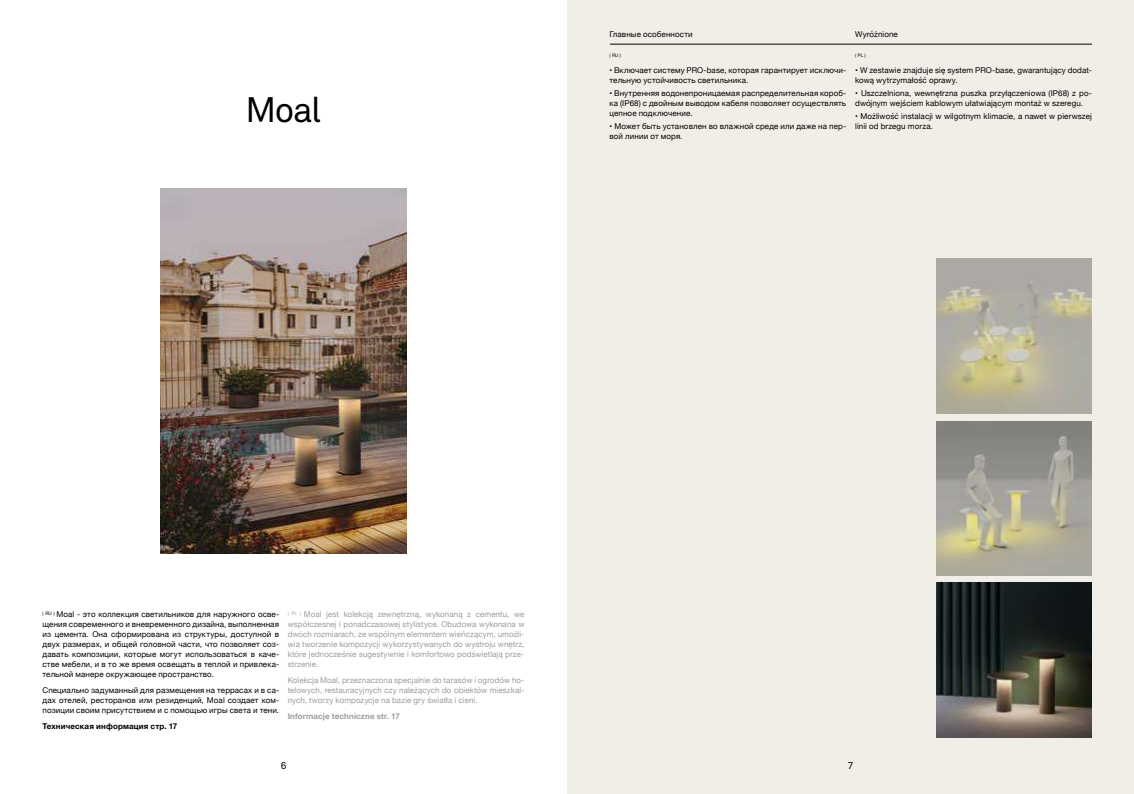
<style>
.page{position:relative;width:1134px;height:794px;background:#fff}
.page>*{position:absolute;margin:0;border:0;box-sizing:border-box;transform-origin:0 0}
.t1{font:35px "Akkurat";color:#000}
.t2{font:10px "Akkurat";color:#000}
.t3{font:8px/10px "Helvetica Neue";letter-spacing:.01em;color:#000}
.t4{font:8px/10px "Helvetica Neue";letter-spacing:.01em;color:#9d9d9c;text-align:justify}
.t5{font:700 8px "Helvetica Neue";letter-spacing:.02em;color:#000}
.t6{font:700 8px "Helvetica Neue";letter-spacing:.015em;color:#9d9d9c}
.t7{font:4.7px "Helvetica Neue";color:#000}
</style>
<div class="page">
<div style="left:567px;top:0;width:567px;height:794px;background:#f1eee8"></div>
<img style="left:160px;top:188px;width:247px;height:365px">
<img style="left:936px;top:582px;width:155px;height:155px">
<img style="left:936px;top:421px;width:155px;height:154px">
<img style="left:936px;top:258px;width:155px;height:155px">
<hr style="left:610px;top:44px;width:482px;height:1px;background:#000">
<h1 class="t1" style="left:246px;top:89px;width:77px">Moal</h1>
<p class="t3" style="left:609px;top:30px;width:85px">Главные особенности</p>
<p class="t3" style="left:855px;top:30px;width:44px">Wyróżnione</p>
<p class="t7" style="left:609px;top:52px;width:13px">( RU )</p>
<p class="t3" style="left:609px;top:66px;width:238px">• Включает систему PRO-base, которая гарантирует исключи&shy;тельную устойчивость светильника.</p>
<p class="t3" style="left:609px;top:88px;width:238px;text-align:justify">• Внутренняя водонепроницаемая распределительная короб&shy;ка (IP68) с двойным выводом кабеля позволяет осуществлять цепное подключение.</p>
<p class="t3" style="left:609px;top:121px;width:238px">• Может быть установлен во влажной среде или даже на пер&shy;вой линии от моря.</p>
<p class="t7" style="left:855px;top:52px;width:12px">( PL )</p>
<p class="t3" style="left:855px;top:66px;width:238px">• W zestawie znajduje się system PRO-base, gwarantujący dodat&shy;kową wytrzymałość oprawy.</p>
<p class="t3" style="left:855px;top:88px;width:238px">• Uszczelniona, wewnętrzna puszka przyłączeniowa (IP68) z po&shy;dwójnym wejściem kablowym ułatwiającym montaż w szeregu.</p>
<p class="t3" style="left:855px;top:111px;width:238px">• Możliwość instalacji w wilgotnym klimacie, a nawet w pierwszej linii od brzegu morza.</p>
<p class="t3" style="left:43px;top:610px;width:238px;text-align:justify"><sup>(</sup> <sup>RU</sup> <sup>)</sup> Moal - это коллекция светильников для наружного осве&shy;щения современного и вневременного дизайна, выполненная из цемента. Она сформирована из структуры, доступной в двух размерах, и общей головной части, что позволяет соз&shy;давать композиции, которые могут использоваться в каче&shy;стве мебели, и в то же время освещать в теплой и привлека&shy;тельной манере окружающее пространство.</p>
<p class="t3" style="left:43px;top:686px;width:238px;text-align:justify">Специально задуманный для размещения на террасах и в са&shy;дах отелей, ресторанов или резиденций, Moal создает ком&shy;позиции своим присутствием и с помощью игры света и тени.</p>
<p class="t5" style="left:43px;top:719px;width:136px">Техническая информация стр. 17</p>
<p class="t4" style="left:288px;top:610px;width:238px"><sup>(</sup> <sup>PL</sup> <sup>)</sup> Moal jest kolekcją zewnętrzną, wykonaną z cementu, we współczesnej i ponadczasowej stylistyce. Obudowa wykonana w dwóch rozmiarach, ze wspólnym elementem wieńczącym, umożli&shy;wia tworzenie kompozycji wykorzystywanych do wystroju wnętrz, które jednocześnie sugestywnie i komfortowo podświetlają prze&shy;strzenie.</p>
<p class="t4" style="left:288px;top:676px;width:238px">Kolekcja Moal, przeznaczona specjalnie do tarasów i ogrodów ho&shy;telowych, restauracyjnych czy należących do obiektów mieszkal&shy;nych, tworzy kompozycje na bazie gry światła i cieni.</p>
<p class="t6" style="left:288px;top:709px;width:114px">Informacje techniczne str. 17</p>
<p class="t2" style="left:281px;top:760px;width:7px">6</p>
<p class="t2" style="left:848px;top:760px;width:7px">7</p>
</div>
